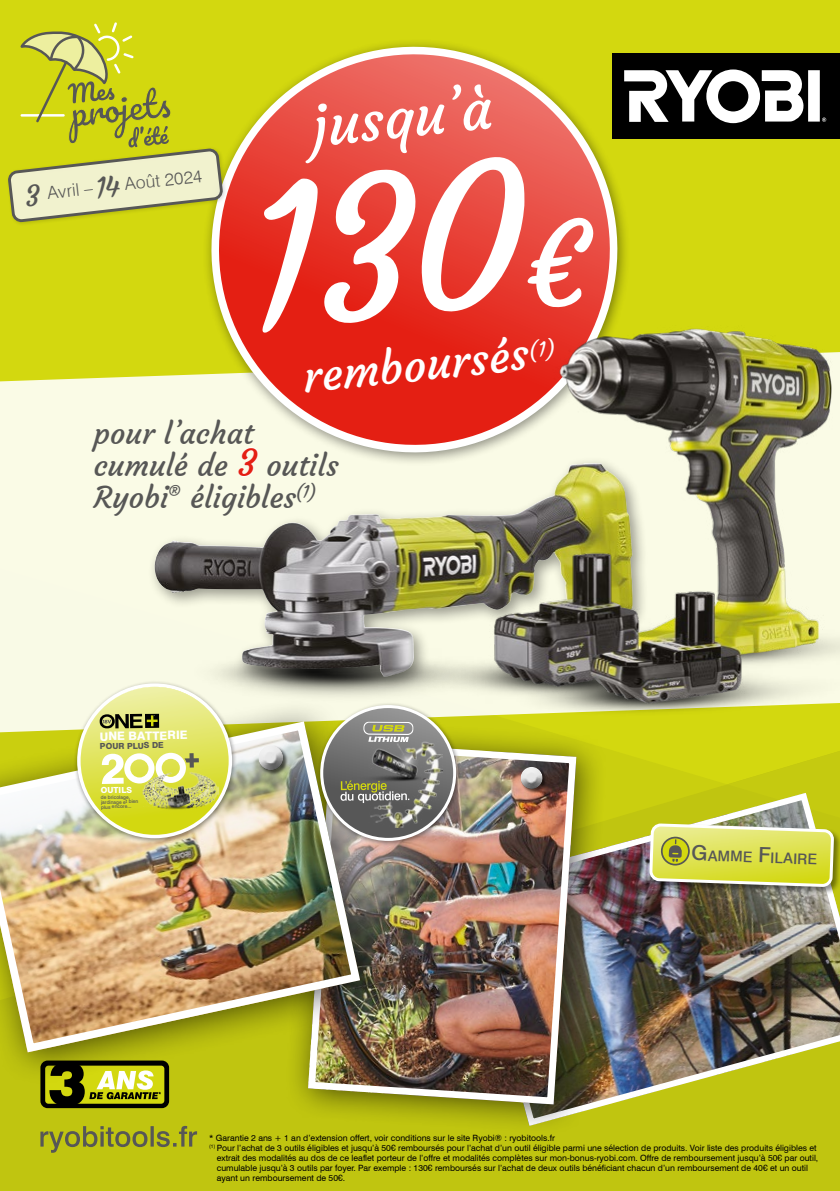
<style>
.page{position:relative;width:840px;height:1191px;background:#fff}
.page>*{position:absolute;margin:0;border:0;box-sizing:border-box;transform-origin:0 0}
.t1{font:57.2px "Courgette";color:#fff}
.t2{font:45.2px "Courgette";color:#fff}
.t3{font:29.8px/32.2px "Courgette";color:#575756}
.t4{font:300 17.6px "Swiss 721 BT";color:#575756}
.t5{font:500 14.6px "Swiss 721 BT";color:#575756}
.t6{font:800 11.6px "Swiss 721 BT";color:#fff}
.t7{font:8.6px "Swiss 721 BT";color:#000}
.t8{font:800 8.4px "Swiss 721 BT";color:#575756}
.t9{font:800 8.4px "Swiss 721 BT";color:#fff}
.t10{font:500 4.8px/4.8px "Swiss 721 BT";color:#575756}
.s1{font-size:37px;color:#fff}
.s2{font-size:21px}
</style>
<div class="page">
<div style="left:0;top:0;width:839px;height:1191px;background:#d3d80f"></div>
<div style="left:0;top:1085px;width:839px;height:106px;background:#c0c510"></div>
<img style="left:607px;top:808px;width:232px;height:321px">
<div style="left:648px;top:822px;width:191px;height:72px;background:#000;opacity:.43"></div>
<svg style="left:647px;top:757px;width:192px;height:131px"></svg>
<svg style="left:40px;top:1125px;width:157px;height:27px;background:#a2a623"></svg>
<div style="left:611px;top:53px;width:225px;height:86px;background:#000"></div>
<div style="left:807px;top:70px;width:12px;height:52px;background:#fff"></div>
<svg style="left:633px;top:69px;width:170px;height:54px"></svg>
<svg style="left:822px;top:118px;width:3px;height:4px"></svg>
<div style="left:40px;top:1060px;width:129px;height:48px;background:#000;border-radius:7px"></div>
<div style="left:45px;top:1065px;width:119px;height:38px;background:#d3d80f;border-radius:3px"></div>
<svg style="left:49px;top:1085px;width:112px;height:19px"></svg>
<div style="left:0;top:374px;width:195px;height:322px;background:#fafbe6"></div>
<svg style="left:195px;top:70px;width:438px;height:386px"></svg>
<svg style="left:206px;top:42px;width:420px;height:414px"></svg>
<div style="left:285px;top:717px;width:322px;height:418px;background:#000;opacity:.6"></div>
<img style="left:304px;top:737px;width:275px;height:371px">
<svg style="left:509px;top:757px;width:45px;height:40px;background:#958079"></svg>
<div style="left:0;top:696px;width:394px;height:389px;background:#000;opacity:.6"></div>
<img style="left:0;top:717px;width:364px;height:339px">
<div style="left:258px;top:745px;width:30px;height:30px;background:#000;opacity:.6"></div>
<svg style="left:249px;top:736px;width:43px;height:37px;background:#c7c9c4"></svg>
<div style="left:74px;top:680px;width:164px;height:164px;background:#000;opacity:.43"></div>
<svg style="left:78px;top:686px;width:152px;height:152px;background:#e2e565"></svg>
<svg style="left:102px;top:752px;width:97px;height:32px;background:#e7e9a0"></svg>
<img style="left:142px;top:767px;width:77px;height:51px">
<svg style="left:145px;top:713px;width:14px;height:15px"></svg>
<svg style="left:99px;top:714px;width:58px;height:14px"></svg>
<div style="left:317px;top:702px;width:144px;height:144px;background:#000;opacity:.43"></div>
<svg style="left:321px;top:707px;width:134px;height:133px;background:#8e8e8e"></svg>
<svg style="left:363px;top:724px;width:50px;height:15px"></svg>
<img style="left:328px;top:739px;width:115px;height:89px">
<svg style="left:340px;top:780px;width:69px;height:23px;background:#80806b"></svg>
<div style="left:6px;top:147px;width:221px;height:80px;background:#000;opacity:.15"></div>
<div style="left:147px;top:456px;width:501px;height:249px;background:#000;opacity:.4"></div>
<img style="left:194px;top:676px;width:227px;height:48px">
<img style="left:154px;top:463px;width:150px;height:213px">
<img style="left:421px;top:703px;width:85px;height:32px">
<img style="left:506px;top:703px;width:333px;height:54px">
<img style="left:304px;top:213px;width:535px;height:490px">
<svg style="left:251px;top:154px;width:281px;height:179px;background:#e6372c"></svg>
<svg style="left:523px;top:216px;width:75px;height:94px;background:#e8443a"></svg>
<svg style="left:529px;top:337px;width:26px;height:25px"></svg>
<svg style="left:9px;top:22px;width:213px;height:199px"></svg>
<h3 class="t4" style="left:46px;top:182px;width:47px;rotate:-6deg">Avril –</h3>
<h3 class="t4" style="left:124px;top:173px;width:79px;rotate:-6deg">Août 2024</h3>
<h1 class="t1" style="left:308px;top:91px;width:182px;rotate:-6deg">jusqu’à</h1>
<h2 class="t2" style="left:300px;top:349px;width:228px;rotate:-6deg">remboursés</h2>
<h3 class="t3" style="left:94px;top:417px;width:246px">pour l’achat cumulé de <span class="s1">3</span> outils<br>Ryobi<sup>®</sup> éligibles<sup>(1)</sup></h3>
<h3 class="t6" style="left:99px;top:729px;width:89px;rotate:-1deg">UNE BATTERIE</h3>
<p class="t8" style="left:100px;top:741px;width:65px;rotate:-1deg">POUR PLUS DE</p>
<p class="t9" style="left:100px;top:785px;width:33px;rotate:-1deg">OUTILS</p>
<p class="t10" style="left:101px;top:795px;width:39px;rotate:-1deg">de bricolage, jardinage et bien plus encore...</p>
<h3 class="t5" style="left:691px;top:846px;width:127px;rotate:2deg"><span class="s2">G</span>amme <span class="s2">F</span>ilaire</h3>
<p class="t7" style="left:209px;top:1132px;width:347px">* Garantie 2 ans + 1 an d’extension offert, voir conditions sur le site Ryobi® : ryobitools.fr</p>
<p class="t7" style="left:209px;top:1142px;width:608px"><sup>(1)</sup> Pour l’achat de 3 outils éligibles et jusqu’à 50€ remboursés pour l’achat d’un outil éligible parmi une sélection de produits. Voir liste des produits éligibles et</p>
<p class="t7" style="left:217px;top:1152px;width:602px">extrait des modalités au dos de ce leaflet porteur de l’offre et modalités complètes sur mon-bonus-ryobi.com. Offre de remboursement jusqu’à 50€ par outil,</p>
<p class="t7" style="left:217px;top:1162px;width:592px">cumulable jusqu’à 3 outils par foyer. Par exemple : 130€ remboursés sur l’achat de deux outils bénéficiant chacun d’un remboursement de 40€ et un outil</p>
<p class="t7" style="left:217px;top:1172px;width:130px">ayant un remboursement de 50€.</p>
</div>
